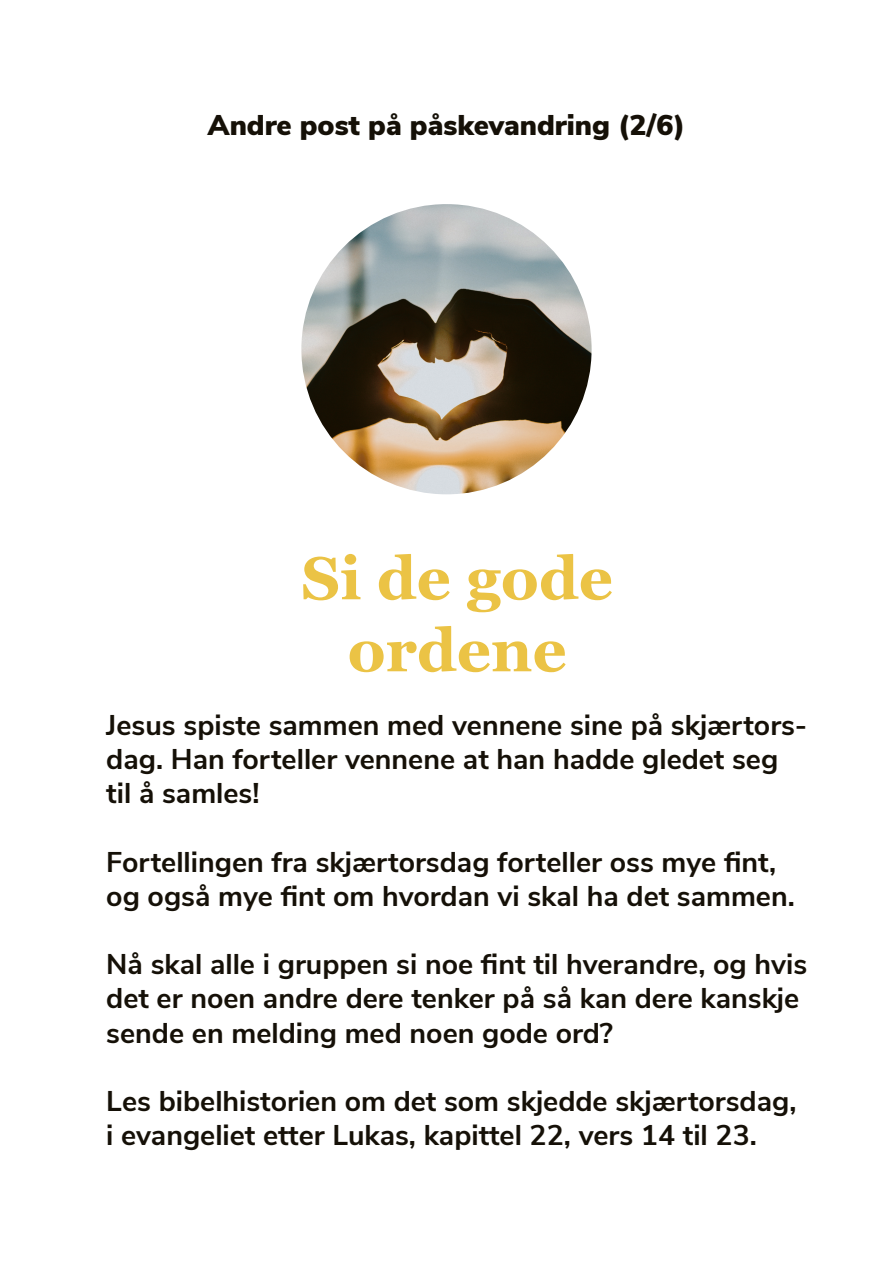
<style>
.page{position:relative;width:893px;height:1263px;background:#fff}
.page>*{position:absolute;margin:0;border:0;box-sizing:border-box;transform-origin:0 0}
.Tittel_stasjon{font:700 60px/72px "Georgia";color:#ebc345;text-align:center}
.t1{font:700 28.5px/34.2px "Nunito Sans";color:#151007}
.t2{font:900 28.5px "Nunito Sans";color:#151007}
</style>
<div class="page">
<img style="left:301px;top:204px;width:291px;height:290px;border-radius:145px">
<p class="t2" style="left:208px;top:104px;width:479px">Andre post på påskevandring (2/6)</p>
<p class="Tittel_stasjon" style="left:301px;top:543px;width:313px">Si de gode ordene</p>
<p class="t1" style="left:106px;top:706px;width:702px">Jesus spiste sammen med vennene sine på skjærtors&shy;dag. Han forteller vennene at han hadde gledet seg til å samles!</p>
<p class="t1" style="left:106px;top:843px;width:690px">Fortellingen fra skjærtorsdag forteller oss mye fint, og også mye fint om hvordan vi skal ha det sammen.</p>
<p class="t1" style="left:106px;top:945px;width:702px">Nå skal alle i gruppen si noe fint til hverandre, og hvis det er noen andre dere tenker på så kan dere kanskje sende en melding med noen gode ord?</p>
<p class="t1" style="left:106px;top:1082px;width:692px">Les bibelhistorien om det som skjedde skjærtorsdag, i evangeliet etter Lukas, kapittel 22, vers 14 til 23.</p>
</div>
